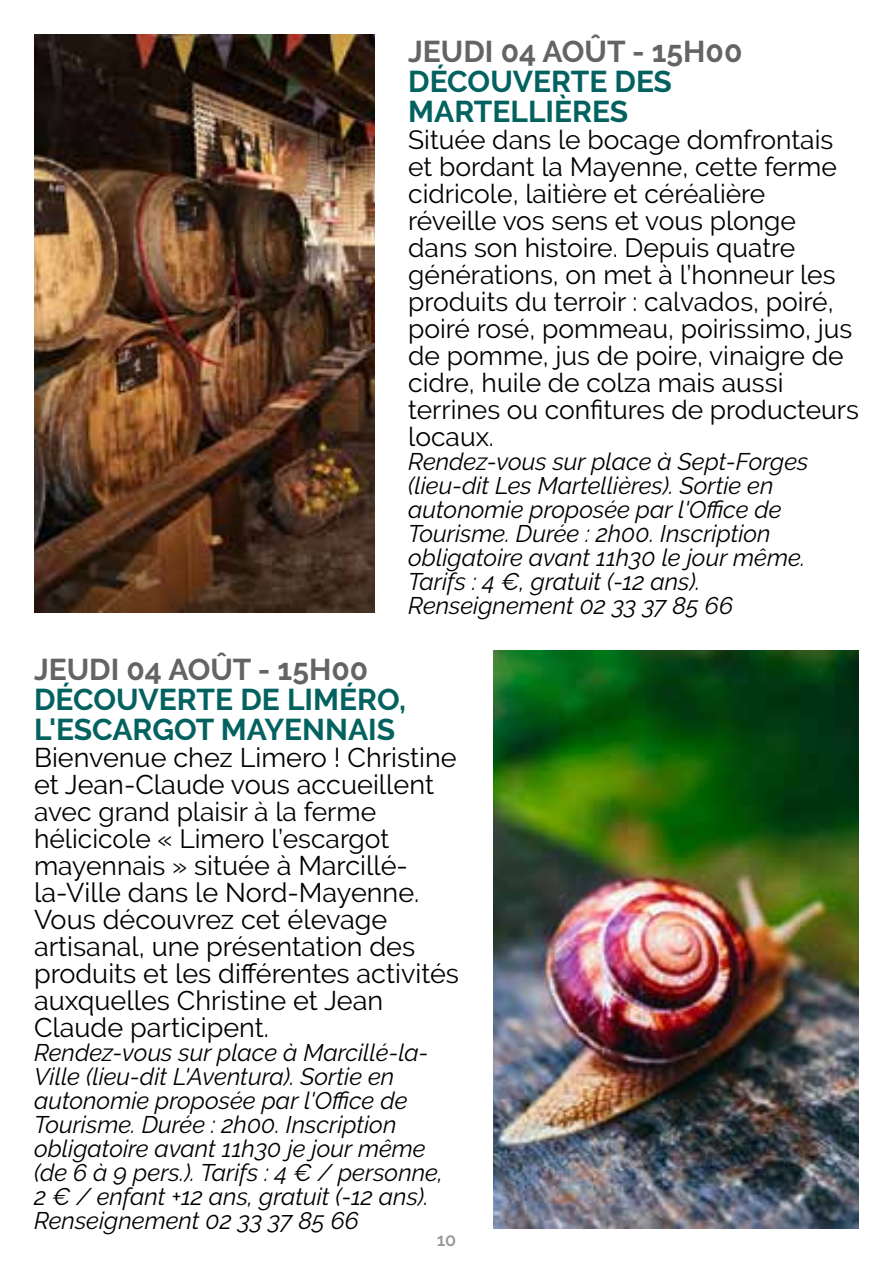
<style>
.page{position:relative;width:893px;height:1263px;background:#fff}
.page>*{position:absolute;margin:0;border:0;box-sizing:border-box;transform-origin:0 0}
.t1{font:700 30px/30px "Raleway";color:#03625f}
.t2{font:700 30px "Raleway";color:#636466}
.t3{font:27px/27px "Raleway";color:#000}
.t4{font:26.4px/27px "Raleway";color:#000}
.t5{font:italic 24px/24px "Raleway";color:#000}
.t6{font:600 18px "Raleway";color:#939598}
.s1{font-size:26.4px}
</style>
<div class="page">
<img style="left:34px;top:34px;width:340px;height:579px">
<img style="left:493px;top:650px;width:366px;height:579px">
<p class="t2" style="left:408px;top:35px;width:336px">JEUDI 04 AOÛT - 15H00</p>
<p class="t1" style="left:408px;top:67px;width:265px">DÉCOUVERTE DES<br>MARTELLIÈRES</p>
<p class="t4" style="left:408px;top:126px;width:452px">Située dans le bocage domfrontais et bordant la Mayenne, cette ferme cidricole, laitière et céréalière réveille vos sens et vous plonge dans son histoire. Depuis quatre générations, on met à l’honneur les produits du terroir : calvados, poiré, poiré rosé, pommeau, poirissimo, jus de pomme, jus de poire, vinaigre de cidre, huile de colza mais aussi terrines ou confitures de producteurs locaux.</p>
<p class="t5" style="left:408px;top:450px;width:402px">Rendez-vous sur place à Sept-Forges (lieu-dit Les Martellières). Sortie en autonomie proposée par l'Office de Tourisme. Durée : 2h00. Inscription obligatoire avant 11h30 le jour même.<br>Tarifs : 4 €, gratuit (-12 ans).<br>Renseignement 02 33 37 85 66</p>
<p class="t2" style="left:34px;top:652px;width:336px">JEUDI 04 AOÛT - 15H00</p>
<p class="t1" style="left:34px;top:684px;width:374px">DÉCOUVERTE DE LIMÉRO,<br>L'ESCARGOT MAYENNAIS</p>
<p class="t3" style="left:34px;top:744px;width:424px">Bienvenue chez Limero ! Christine et Jean-Claude vous accueillent</p>
<p class="t4" style="left:34px;top:798px;width:357px">avec grand plaisir à la ferme hélicicole « Limero l’escargot</p>
<p class="t3" style="left:34px;top:852px;width:426px"><span class="s1">mayennais »</span> située à Marcillé&shy;la-Ville dans le Nord-Mayenne.<br>Vous découvrez cet élevage artisanal, une présentation des produits et les différentes activités auxquelles Christine et Jean<br>Claude participent.</p>
<p class="t5" style="left:34px;top:1040px;width:411px">Rendez-vous sur place à Marcillé-la-Ville (lieu-dit L'Aventura). Sortie en autonomie proposée par l'Office de Tourisme. Durée : 2h00. Inscription obligatoire avant 11h30 je jour même (de 6 à 9 pers.). Tarifs : 4 € / personne, 2 € / enfant +12 ans, gratuit (-12 ans).<br>Renseignement 02 33 37 85 66</p>
<p class="t6" style="left:437px;top:1229px;width:21px">10</p>
</div>
